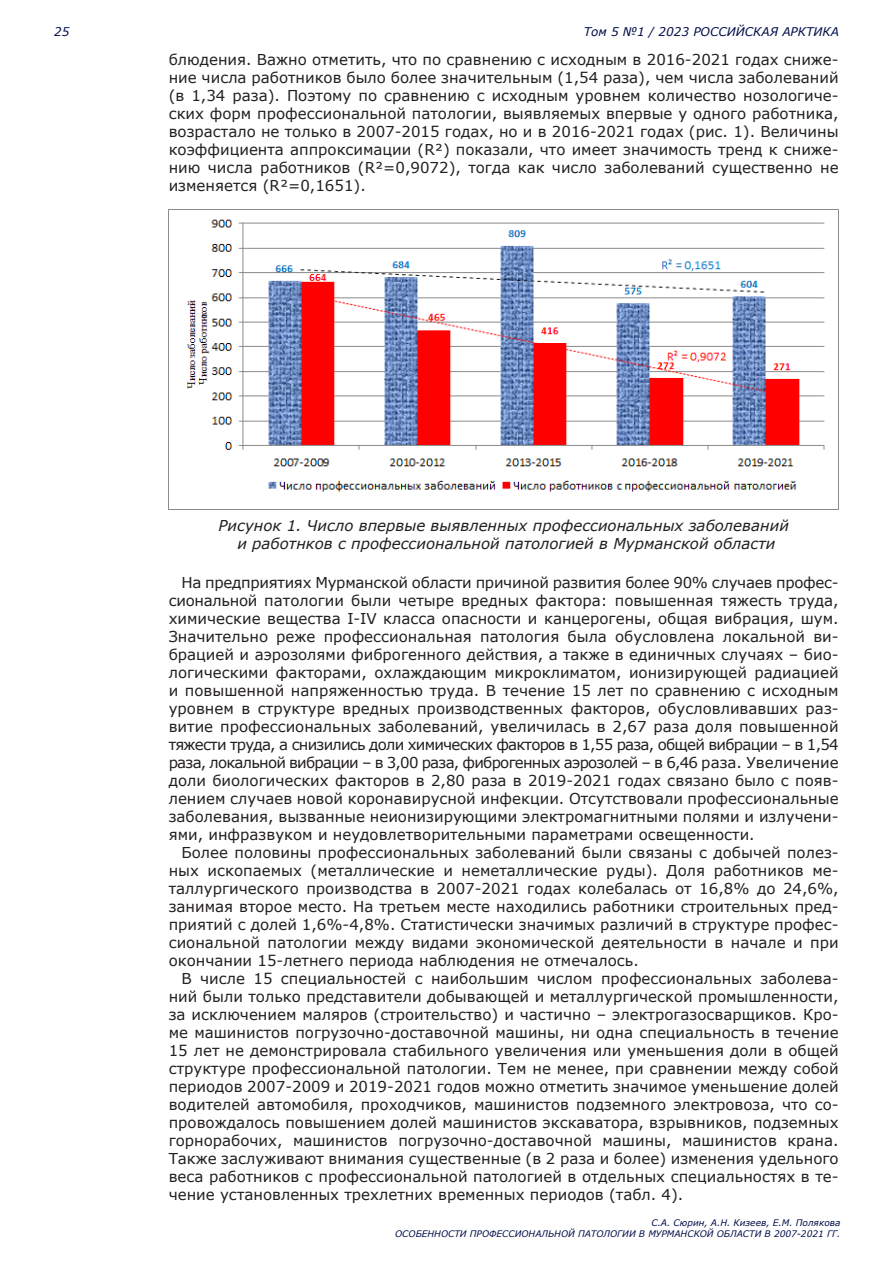
<style>
.page{position:relative;width:893px;height:1263px;background:#fff}
.page>*{position:absolute;margin:0;border:0;box-sizing:border-box;transform-origin:0 0}
.t1{font:15px/18px "Verdana";color:#231f20;text-align:justify}
.t2{font:italic 15px "Verdana";color:#231f20}
.t3{font:italic 12px "Verdana";color:#030e49}
.t4{font:italic 9px/10.8px "Verdana";color:#030e49;text-align:right}
</style>
<div class="page">
<img style="left:186px;top:210px;width:653px;height:299px">
<p class="t3" style="left:54px;top:24px;width:17px">25</p>
<p class="t3" style="left:584px;top:24px;width:257px">Том 5 №1 / 2023 РОССИЙСКАЯ АРКТИКА</p>
<p class="t1" style="left:169px;top:51px;width:671px">блюдения. Важно отметить, что по сравнению с исходным в 2016-2021 годах сниже&shy;ние числа работников было более значительным (1,54 раза), чем числа заболеваний (в 1,34 раза). Поэтому по сравнению с исходным уровнем количество нозологиче&shy;ских форм профессиональной патологии, выявляемых впервые у одного работника, возрастало не только в 2007-2015 годах, но и в 2016-2021 годах (рис. 1). Величины коэффициента аппроксимации (R²) показали, что имеет значимость тренд к сниже&shy;нию числа работников (R²=0,9072), тогда как число заболеваний существенно не изменяется (R²=0,1651).</p>
<p class="t2" style="left:219px;top:515px;width:572px">Рисунок 1. Число впервые выявленных профессиональных заболеваний</p>
<p class="t2" style="left:237px;top:533px;width:539px">и работнков с профессиональной патологией в Мурманской области</p>
<p class="t1" style="left:169px;top:573px;width:671px;text-indent:13px">На предприятиях Мурманской области причиной развития более 90% случаев профес&shy;сиональной патологии были четыре вредных фактора: повышенная тяжесть труда, химические вещества I-IV класса опасности и канцерогены, общая вибрация, шум.<br>Значительно реже профессиональная патология была обусловлена локальной ви&shy;брацией и аэрозолями фиброгенного действия, а также в единичных случаях – био&shy;логическими факторами, охлаждающим микроклиматом, ионизирующей радиацией и повышенной напряженностью труда. В течение 15 лет по сравнению с исходным уровнем в структуре вредных производственных факторов, обусловливавших раз&shy;витие профессиональных заболеваний, увеличилась в 2,67 раза доля повышенной тяжести труда, а снизились доли химических факторов в 1,55 раза, общей вибрации – в 1,54 раза, локальной вибрации – в 3,00 раза, фиброгенных аэрозолей – в 6,46 раза. Увеличение доли биологических факторов в 2,80 раза в 2019-2021 годах связано было с появ&shy;лением случаев новой коронавирусной инфекции. Отсутствовали профессиональные заболевания, вызванные неионизирующими электромагнитными полями и излучени&shy;ями, инфразвуком и неудовлетворительными параметрами освещенности.</p>
<p class="t1" style="left:169px;top:843px;width:671px;text-indent:13px">Более половины профессиональных заболеваний были связаны с добычей полез&shy;ных ископаемых (металлические и неметаллические руды). Доля работников ме&shy;таллургического производства в 2007-2021 годах колебалась от 16,8% до 24,6%, занимая второе место. На третьем месте находились работники строительных пред&shy;приятий с долей 1,6%-4,8%. Статистически значимых различий в структуре профес&shy;сиональной патологии между видами экономической деятельности в начале и при окончании 15-летнего периода наблюдения не отмечалось.</p>
<p class="t1" style="left:169px;top:969px;width:671px;text-indent:13px">В числе 15 специальностей с наибольшим числом профессиональных заболева&shy;ний были только представители добывающей и металлургической промышленности, за исключением маляров (строительство) и частично – электрогазосварщиков. Кро&shy;ме машинистов погрузочно-доставочной машины, ни одна специальность в течение 15 лет не демонстрировала стабильного увеличения или уменьшения доли в общей структуре профессиональной патологии. Тем не менее, при сравнении между собой периодов 2007-2009 и 2019-2021 годов можно отметить значимое уменьшение долей водителей автомобиля, проходчиков, машинистов подземного электровоза, что со&shy;провождалось повышением долей машинистов экскаватора, взрывников, подземных горнорабочих, машинистов погрузочно-доставочной машины, машинистов крана.<br>Также заслуживают внимания существенные (в 2 раза и более) изменения удельного веса работников с профессиональной патологией в отдельных специальностях в те&shy;чение установленных трехлетних временных периодов (табл. 4).</p>
<p class="t4" style="left:395px;top:1217px;width:447px">С.А. Сюрин, А.Н. Кизеев, Е.М. Полякова<br>ОСОБЕННОСТИ ПРОФЕССИОНАЛЬНОЙ ПАТОЛОГИИ В МУРМАНСКОЙ ОБЛАСТИ В 2007-2021 ГГ.</p>
</div>
